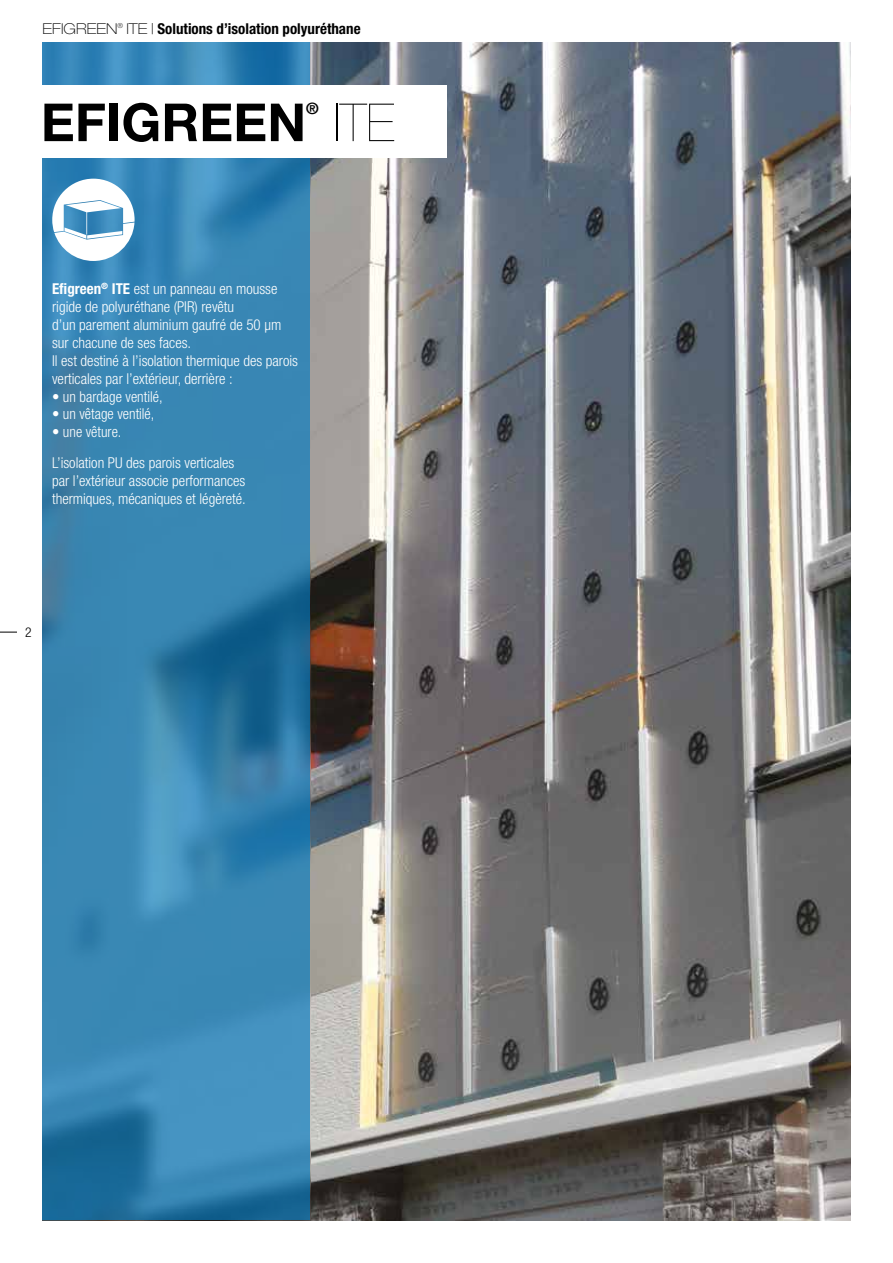
<style>
.page{position:relative;width:893px;height:1263px;background:#fff}
.page>*{position:absolute;margin:0;border:0;box-sizing:border-box;transform-origin:0 0}
.t1{font:700 52.5px "Helvetica Neue";color:#000}
.t2{font:200 52.5px "Helvetica Neue";color:#000}
.t3{font:700 15.6px "Helvetica Neue";color:#000}
.t4{font:300 condensed 15px/18px "Helvetica Neue";color:#fff}
.t5{font:700 condensed 15px "Helvetica Neue";color:#000}
.t6{font:300 condensed 13.5px "Helvetica Neue";color:#000}
.s1{font-weight:100;font-stretch:expanded}
.s2{font-weight:700}
</style>
<div class="page">
<img style="left:310px;top:43px;width:540px;height:1177px">
<svg style="left:0;top:632px;width:17px;height:1px"></svg>
<svg style="left:43px;top:43px;width:267px;height:1177px;background:#3684b1"></svg>
<div style="left:0;top:85px;width:446px;height:72px;background:#fff"></div>
<svg style="left:52px;top:179px;width:83px;height:82px"></svg>
<p class="t5" style="left:43px;top:19px;width:320px"><span class="s1">EFIGREEN</span><sup>®</sup> <span class="s1">ITE |</span> Solutions d’isolation polyuréthane</p>
<h1 class="t1" style="left:41px;top:81px;width:267px">EFIGREEN</h1>
<p class="t3" style="left:306px;top:96px;width:14px">®</p>
<h1 class="t2" style="left:333px;top:82px;width:63px">ITE</h1>
<p class="t4" style="left:52px;top:280px;width:247px"><span class="s2">Efigreen</span><sup>®</sup> <span class="s2">ITE</span> est un panneau en mousse rigide de polyuréthane (PIR) revêtu<br>d’un parement aluminium gaufré de 50 μm sur chacune de ses faces.<br>Il est destiné à l’isolation thermique des parois verticales par l’extérieur, derrière :</p>
<p class="t4" style="left:52px;top:387px;width:112px">• un bardage ventilé,</p>
<p class="t4" style="left:52px;top:405px;width:104px">• un vêtage ventilé,</p>
<p class="t4" style="left:52px;top:416px;width:184px;line-height:30.8px">• une vêture.<br>L’isolation PU des parois verticales</p>
<p class="t4" style="left:52px;top:472px;width:195px">par l’extérieur associe performances thermiques, mécaniques et légèreté.</p>
<p class="t6" style="left:25px;top:624px;width:8px">2</p>
</div>
